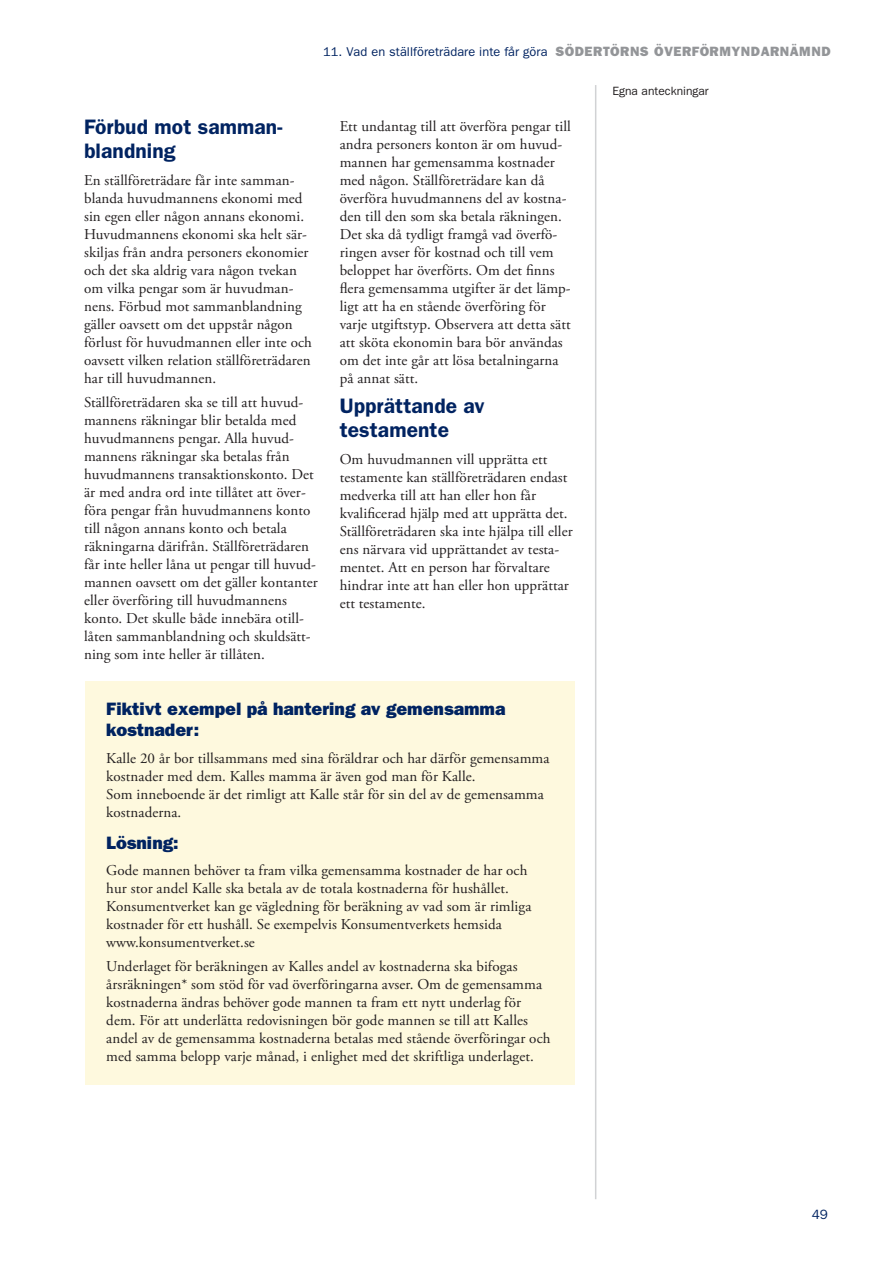
<style>
.page{position:relative;width:893px;height:1263px;background:#fff}
.page>*{position:absolute;margin:0;border:0;box-sizing:border-box;transform-origin:0 0}
.Rubrik_2{font:600 21px/24px "ITC Franklin Gothic Std";letter-spacing:.005em;color:#002361}
.Rubrik_4{font:18px/21px "ITC Franklin Gothic Std Hvy";color:#002361}
.Brödtext{font:15px/18px "Adobe Garamond Pro";letter-spacing:.005em;color:#231f20}
.t1{font:13.5px "ITC Franklin Gothic Std";color:#002361}
.t2{font:12.75px "ITC Franklin Gothic Std";letter-spacing:.005em;color:#002361}
.t3{font:12px "ITC Franklin Gothic Std";color:#231f20}
.s1{font-family:"ITC Franklin Gothic Std Hvy";font-size:13.5px;color:#939598}
</style>
<div class="page">
<hr style="left:595px;top:85px;width:1px;height:1114px;background:#d1d2d4">
<div style="left:85px;top:682px;width:489px;height:403px;background:#fef9de"></div>
<p class="t2" style="left:323px;top:45px;width:509px">11. Vad en ställföreträdare inte får göra <span class="s1">SÖDERTÖRNS ÖVERFÖRMYNDARNÄMND</span></p>
<p class="Rubrik_2" style="left:84px;top:115px;width:200px">Förbud mot samman&shy;blandning</p>
<p class="Brödtext" style="left:84px;top:171px;width:229px">En ställföreträdare får inte samman&shy;blanda huvudmannens ekonomi med sin egen eller någon annans ekonomi.<br>Huvudmannens ekonomi ska helt sär&shy;skiljas från andra personers ekonomier och det ska aldrig vara någon tvekan om vilka pengar som är huvudman&shy;nens. Förbud mot sammanblandning gäller oavsett om det uppstår någon förlust för huvudmannen eller inte och oavsett vilken relation ställföreträdaren har till huvudmannen.</p>
<p class="Brödtext" style="left:84px;top:394px;width:235px">Ställföreträdaren ska se till att huvud&shy;mannens räkningar blir betalda med huvudmannens pengar. Alla huvud&shy;mannens räkningar ska betalas från huvudmannens transaktionskonto. Det är med andra ord inte tillåtet att över&shy;föra pengar från huvudmannens konto till någon annans konto och betala räkningarna därifrån. Ställföreträdaren får inte heller låna ut pengar till huvud&shy;mannen oavsett om det gäller kontanter eller överföring till huvudmannens konto. Det skulle både innebära otil - låten sammanblandning och skuldsätt&shy;ning som inte heller är tillåten.</p>
<p class="Brödtext" style="left:340px;top:117px;width:233px">Ett undantag till att överföra pengar till andra personers konton är om huvud&shy;mannen har gemensamma kostnader med någon. Ställföreträdare kan då överföra huvudmannens del av kostna&shy;den till den som ska betala räkningen.<br>Det ska då tydligt framgå vad överfö&shy;ringen avser för kostnad och till vem beloppet har överförts. Om det finns flera gemensamma utgifter är det lämp&shy;ligt att ha en stående överföring för varje utgiftstyp. Observera att detta sätt att sköta ekonomin bara bör användas om det inte går att lösa betalningarna på annat sätt.</p>
<p class="Rubrik_2" style="left:340px;top:394px;width:146px">Upprättande av testamente</p>
<p class="Brödtext" style="left:340px;top:450px;width:234px">Om huvudmannen vill upprätta ett testamente kan ställföreträdaren endast medverka till att han eller hon får kvalificerad hjälp med att upprätta det.<br>Ställföreträdaren ska inte hjälpa till eller ens närvara vid upprättandet av testa&shy;mentet. Att en person har förvaltare hindrar inte att han eller hon upprättar ett testamente.</p>
<p class="Rubrik_4" style="left:106px;top:699px;width:401px">Fiktivt exempel på hantering av gemensamma kostnader:</p>
<p class="Brödtext" style="left:106px;top:750px;width:445px">Kalle 20 år bor tillsammans med sina föräldrar och har därför gemensamma kostnader med dem. Kalles mamma är även god man för Kalle.<br>Som inneboende är det rimligt att Kalle står för sin del av de gemensamma kostnaderna.</p>
<p class="Rubrik_4" style="left:106px;top:832px;width:74px">Lösning:</p>
<p class="Brödtext" style="left:106px;top:862px;width:427px">Gode mannen behöver ta fram vilka gemensamma kostnader de har och hur stor andel Kalle ska betala av de totala kostnaderna för hushållet.<br>Konsumentverket kan ge vägledning för beräkning av vad som är rimliga kostnader för ett hushåll. Se exempelvis Konsumentverkets hemsida www.konsumentverket.se</p>
<p class="Brödtext" style="left:106px;top:958px;width:446px">Underlaget för beräkningen av Kalles andel av kostnaderna ska bifogas årsräkningen* som stöd för vad överföringarna avser. Om de gemensamma kostnaderna ändras behöver gode mannen ta fram ett nytt underlag för dem. För att underlätta redovisningen bör gode mannen se till att Kalles andel av de gemensamma kostnaderna betalas med stående överföringar och med samma belopp varje månad, i enlighet med det skriftliga underlaget.</p>
<p class="t3" style="left:612px;top:84px;width:98px">Egna anteckningar</p>
<p class="t1" style="left:812px;top:1207px;width:18px">49</p>
</div>
